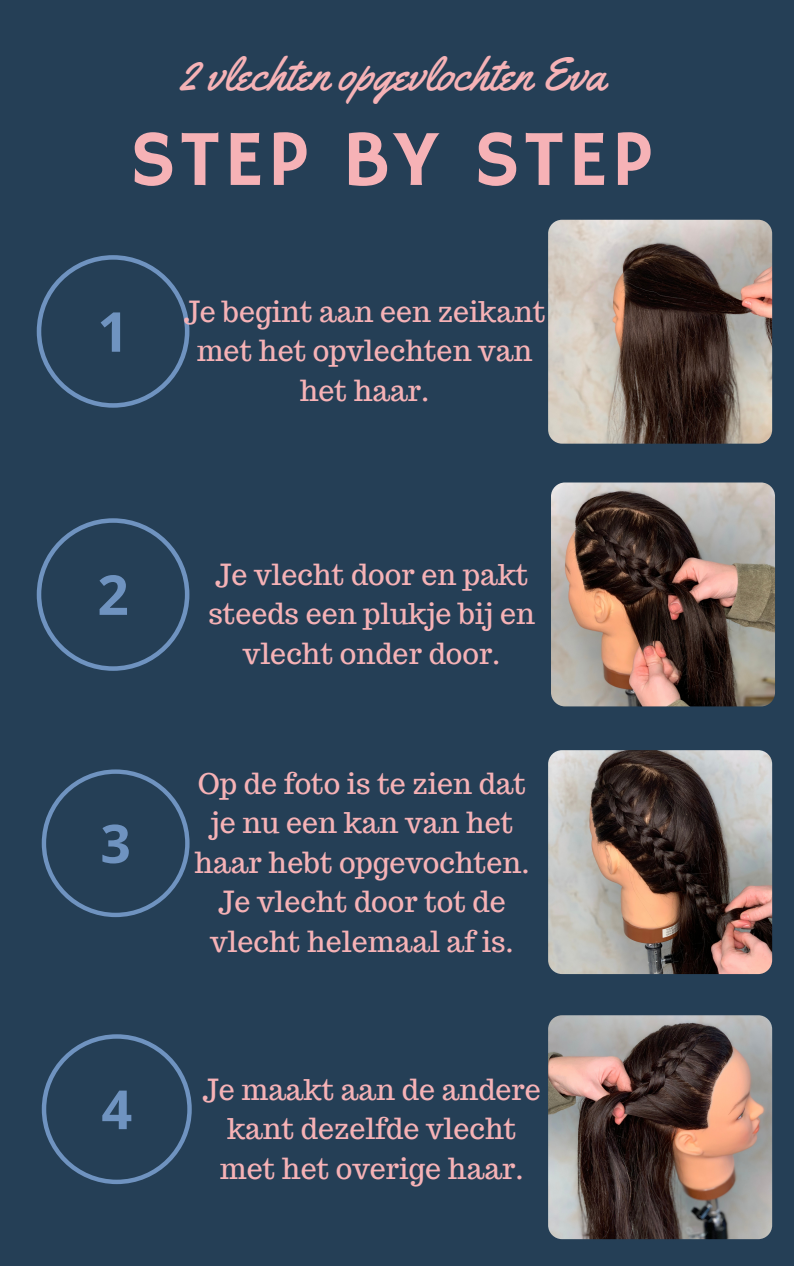
<style>
.page{position:relative;width:794px;height:1266px;background:#fff}
.page>*{position:absolute;margin:0;border:0;box-sizing:border-box;transform-origin:0 0}
.t1{font:79.65px "Hammersmith One";letter-spacing:.05em;color:#f6b2b6}
.t2{font:46.42px "Yellowtail";color:#f6b2b6}
.t3{font:28.5px/39.4px "Trocchi";color:#f6b2b6;text-align:center}
</style>
<div class="page">
<div style="left:0;top:0;width:793px;height:1266px;background:#253f56"></div>
<svg style="left:37px;top:255px;width:152px;height:153px"></svg>
<svg style="left:37px;top:518px;width:152px;height:153px"></svg>
<svg style="left:42px;top:769px;width:147px;height:148px"></svg>
<svg style="left:42px;top:1034px;width:150px;height:150px"></svg>
<img style="left:548px;top:220px;width:223px;height:223px;border-radius:14px">
<img style="left:550px;top:482px;width:224px;height:224px;border-radius:14px">
<img style="left:548px;top:750px;width:223px;height:224px;border-radius:14px">
<img style="left:548px;top:1015px;width:223px;height:224px;border-radius:14px">
<p class="t2" style="left:179px;top:44px;width:427px">2 vlechten opgevlochten Eva</p>
<p class="t1" style="left:130px;top:113px;width:523px">STEP BY STEP</p>
<p class="t3" style="left:184px;top:292px;width:363px">Je begint aan een zeikant met het opvlechten van het haar.</p>
<p class="t3" style="left:208px;top:555px;width:328px">Je vlecht door en pakt steeds een plukje bij en vlecht onder door.</p>
<p class="t3" style="left:194px;top:764px;width:336px">Op de foto is te zien dat je nu een kan van het haar hebt opgevochten.<br>Je vlecht door tot de vlecht helemaal af is.</p>
<p class="t3" style="left:202px;top:1069px;width:339px">Je maakt aan de andere kant dezelfde vlecht met het overige haar.</p>
</div>
